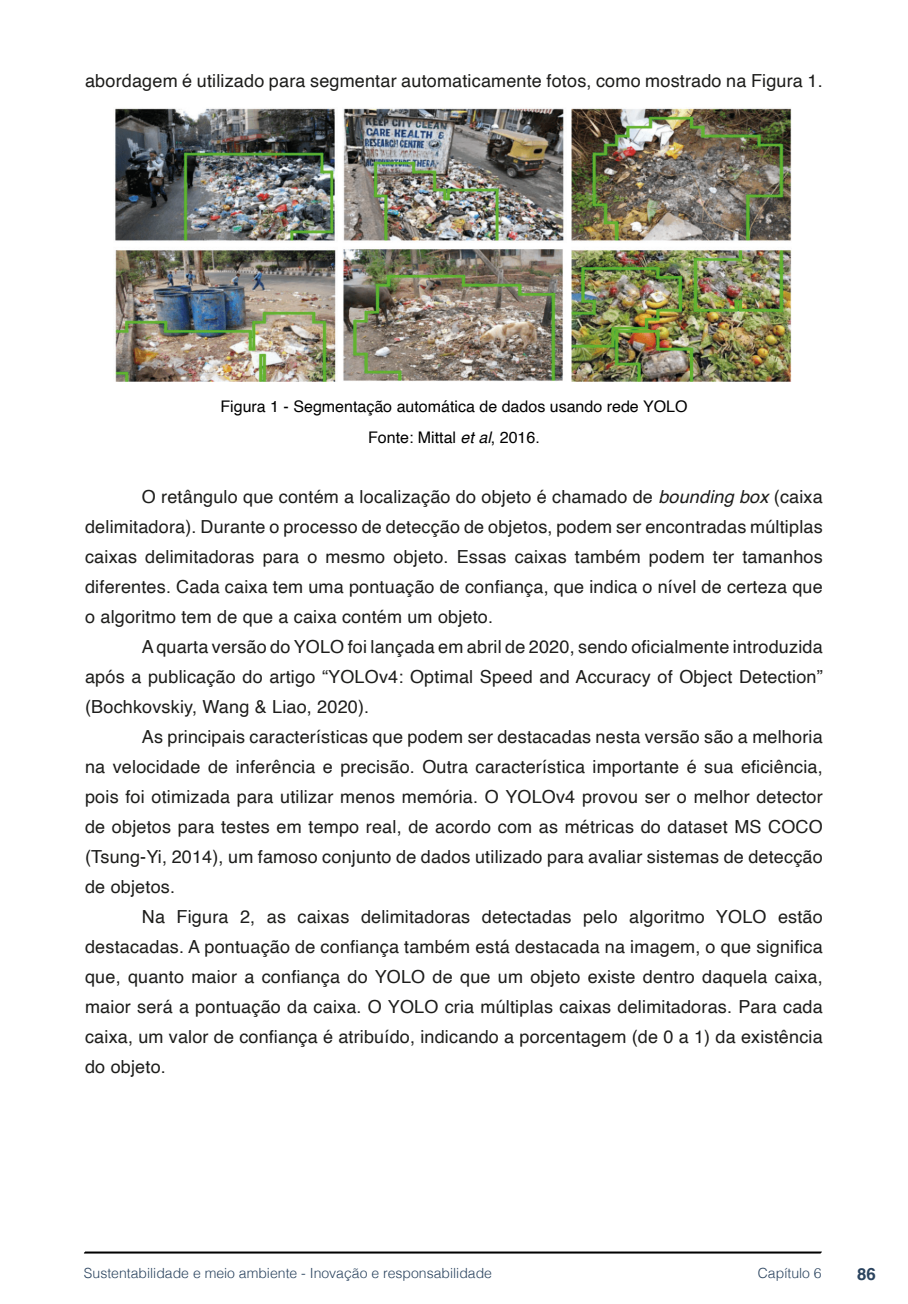
<style>
.page{position:relative;width:908px;height:1304px;background:#fff}
.page>*{position:absolute;margin:0;border:0;box-sizing:border-box;transform-origin:0 0}
.txt{font:18px/30px "Helvetica";letter-spacing:.01em;color:#1d1d1b;text-align:justify}
.t1{font:700 16.8px "Helvetica";color:#2b445f}
.imagens_graf_tab{font:16px "Helvetica";color:#000}
.t2{font:300 14px "Helvetica";color:#2b445f}
.s1{font-style:italic}
</style>
<div class="page">
<svg style="left:84px;top:1251px;width:737px;height:3px;background:#515151"></svg>
<img style="left:115px;top:108px;width:677px;height:274px">
<p class="txt" style="left:85px;top:66px;width:738px">abordagem é utilizado para segmentar automaticamente fotos, como mostrado na Figura 1.</p>
<p class="imagens_graf_tab" style="left:220px;top:394px;width:468px">Figura 1 - Segmentação automática de dados usando rede YOLO</p>
<p class="imagens_graf_tab" style="left:368px;top:425px;width:173px">Fonte: Mittal <span class="s1">et al</span>, 2016.</p>
<p class="txt" style="left:85px;top:482px;width:738px;text-indent:57px">O retângulo que contém a localização do objeto é chamado de <span class="s1">bounding box</span> (caixa delimitadora). Durante o processo de detecção de objetos, podem ser encontradas múltiplas caixas delimitadoras para o mesmo objeto. Essas caixas também podem ter tamanhos diferentes. Cada caixa tem uma pontuação de confiança, que indica o nível de certeza que o algoritmo tem de que a caixa contém um objeto.</p>
<p class="txt" style="left:85px;top:632px;width:738px;text-indent:57px">A quarta versão do YOLO foi lançada em abril de 2020, sendo oficialmente introduzida após a publicação do artigo “YOLOv4: Optimal Speed and Accuracy of Object Detection” (Bochkovskiy, Wang &amp; Liao, 2020).</p>
<p class="txt" style="left:85px;top:722px;width:738px;text-indent:57px">As principais características que podem ser destacadas nesta versão são a melhoria na velocidade de inferência e precisão. Outra característica importante é sua eficiência, pois foi otimizada para utilizar menos memória. O YOLOv4 provou ser o melhor detector de objetos para testes em tempo real, de acordo com as métricas do dataset MS COCO (Tsung-Yi, 2014), um famoso conjunto de dados utilizado para avaliar sistemas de detecção de objetos.</p>
<p class="txt" style="left:85px;top:902px;width:738px;text-indent:57px">Na Figura 2, as caixas delimitadoras detectadas pelo algoritmo YOLO estão destacadas. A pontuação de confiança também está destacada na imagem, o que significa que, quanto maior a confiança do YOLO de que um objeto existe dentro daquela caixa, maior será a pontuação da caixa. O YOLO cria múltiplas caixas delimitadoras. Para cada caixa, um valor de confiança é atribuído, indicando a porcentagem (de 0 a 1) da existência do objeto.</p>
<p class="t2" style="left:84px;top:1261px;width:409px">Sustentabilidade e meio ambiente - Inovação e responsabilidade</p>
<p class="t2" style="left:757px;top:1261px;width:65px">Capítulo 6</p>
<p class="t1" style="left:856px;top:1264px;width:20px">86</p>
</div>
